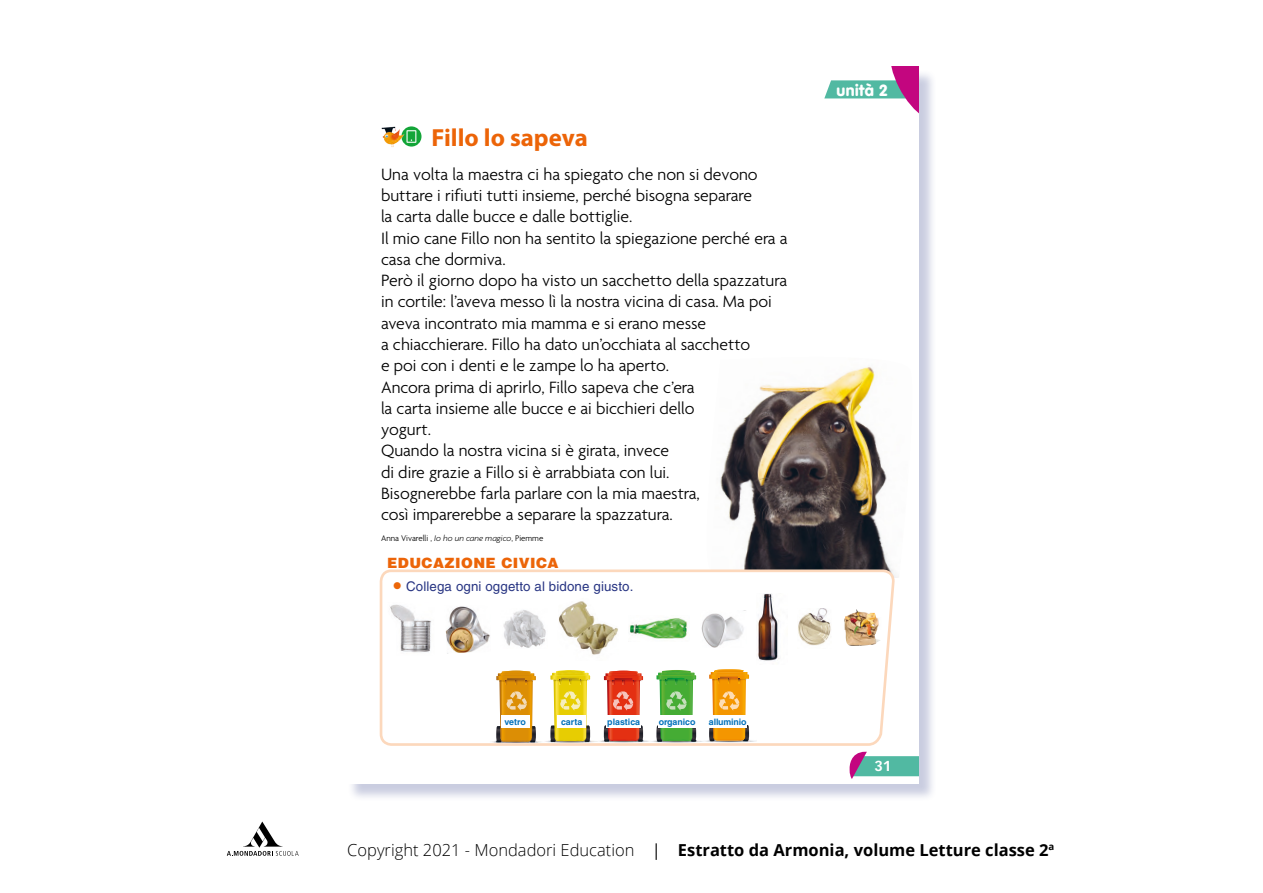
<style>
.page{position:relative;width:1263px;height:893px;background:#fff}
.page>*{position:absolute;margin:0;border:0;box-sizing:border-box;transform-origin:0 0}
.t1{font:700 24.75px "Myriad Pro";color:#ec6408}
.t2{font:300 17.7px/21.3px "Agenda";color:#000}
.t3{font:700 16.5px "Open Sans";color:#000}
.t4{font:900 15.9px "VAG Rounded Std";letter-spacing:.03em;color:#fff}
.t5{font:900 14.1px "Helvetica LT Std";letter-spacing:.03em;color:#ec6408}
.t6{font:700 14.1px "Vectora LT Std";color:#fff}
.t7{font:13.35px "Helvetica LT Std";letter-spacing:.01em;color:#283583}
.t8{font:300 8.85px "Agenda";color:#000}
.t9{font:700 8.85px "Helvetica LT Std";letter-spacing:-.01em;color:#0070ba}
.s1{font-style:italic}
.s2{color:#ec6608}
.s3{font-weight:300}
.s4{font-weight:400}
</style>
<div class="page">
<svg style="left:227px;top:821px;width:72px;height:35px"></svg>
<div style="left:347px;top:69px;width:590px;height:733px;background:#273583;opacity:.25"></div>
<div style="left:344px;top:67px;width:574px;height:716px;background:#fff"></div>
<img style="left:720px;top:366px;width:178px;height:212px">
<svg style="left:379px;top:568px;width:517px;height:206px"></svg>
<img style="left:797px;top:609px;width:35px;height:40px">
<img style="left:700px;top:610px;width:46px;height:37px">
<img style="left:557px;top:596px;width:62px;height:65px">
<img style="left:756px;top:593px;width:31px;height:71px">
<img style="left:501px;top:609px;width:46px;height:40px">
<img style="left:444px;top:606px;width:47px;height:47px">
<img style="left:629px;top:615px;width:61px;height:27px">
<img style="left:388px;top:602px;width:46px;height:53px">
<img style="left:844px;top:609px;width:37px;height:37px">
<div style="left:479px;top:668px;width:277px;height:75px;background:#fff"></div>
<svg style="left:550px;top:673px;width:40px;height:69px;background:#e0cf49"></svg>
<svg style="left:656px;top:673px;width:40px;height:68px;background:#6cb65f"></svg>
<svg style="left:496px;top:671px;width:40px;height:71px"></svg>
<img style="left:556px;top:670px;width:29px;height:14px">
<svg style="left:604px;top:671px;width:39px;height:70px;background:#dc5844"></svg>
<img style="left:662px;top:670px;width:29px;height:14px">
<img style="left:500px;top:726px;width:32px;height:14px">
<svg style="left:702px;top:669px;width:54px;height:74px"></svg>
<svg style="left:850px;top:752px;width:68px;height:27px"></svg>
<svg style="left:401px;top:126px;width:20px;height:21px"></svg>
<svg style="left:406px;top:130px;width:10px;height:13px"></svg>
<img style="left:381px;top:126px;width:24px;height:21px">
<div style="left:501px;top:715px;width:28px;height:13px;background:#fff"></div>
<div style="left:557px;top:715px;width:29px;height:13px;background:#fff"></div>
<div style="left:606px;top:715px;width:35px;height:13px;background:#fff"></div>
<div style="left:658px;top:715px;width:38px;height:13px;background:#fff"></div>
<div style="left:709px;top:715px;width:37px;height:13px;background:#fff"></div>
<svg style="left:824px;top:67px;width:98px;height:63px"></svg>
<h1 class="t1" style="left:431px;top:122px;width:158px">Fillo lo sapeva</h1>
<p class="t2" style="left:381px;top:165px;width:408px">Una volta la maestra ci ha spiegato che non si devono buttare i rifiuti tutti insieme, perché bisogna separare<br>la carta dalle bucce e dalle bottiglie.<br>Il mio cane Fillo non ha sentito la spiegazione perché era a casa che dormiva.<br>Però il giorno dopo ha visto un sacchetto della spazzatura in cortile: l’aveva messo lì la nostra vicina di casa. Ma poi aveva incontrato mia mamma e si erano messe<br>a chiacchierare. Fillo ha dato un’occhiata al sacchetto<br>e poi con i denti e le zampe lo ha aperto.<br>Ancora prima di aprirlo, Fillo sapeva che c’era<br>la carta insieme alle bucce e ai bicchieri dello<br>yogurt.<br>Quando la nostra vicina si è girata, invece<br>di dire grazie a Fillo si è arrabbiata con lui.<br>Bisognerebbe farla parlare con la mia maestra,<br>così imparerebbe a separare la spazzatura.</p>
<p class="t8" style="left:381px;top:534px;width:164px">Anna Vivarelli , <span class="s1">Io ho un cane magico</span>, Piemme</p>
<p class="t5" style="left:387px;top:553px;width:173px">EDUCAZIONE CIVICA</p>
<p class="t7" style="left:394px;top:578px;width:241px"><span class="s2">●</span> Collega ogni oggetto al bidone giusto.</p>
<p class="t4" style="left:836px;top:80px;width:53px">unità 2</p>
<p class="t9" style="left:504px;top:716px;width:23px">vetro</p>
<p class="t9" style="left:561px;top:716px;width:23px">carta</p>
<p class="t9" style="left:607px;top:716px;width:34px">plastica</p>
<p class="t9" style="left:659px;top:716px;width:38px">organico</p>
<p class="t9" style="left:709px;top:716px;width:39px">alluminio</p>
<p class="t6" style="left:874px;top:757px;width:18px">31</p>
<p class="t3" style="left:347px;top:838px;width:709px"><span class="s3">Copyright 2021 - Mondadori Education</span> <span class="s4">|</span> Estratto da Armonia, volume Letture classe 2<sup>a</sup></p>
</div>
